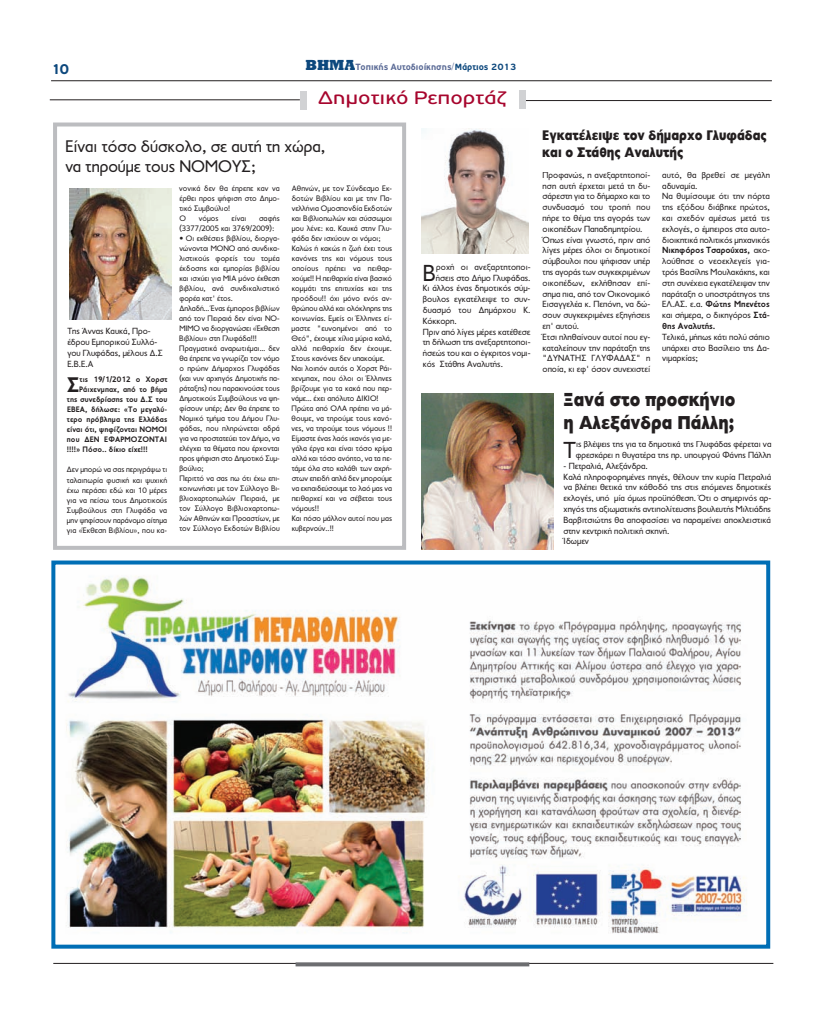
<style>
.page{position:relative;width:823px;height:1035px;background:#fff}
.page>*{position:absolute;margin:0;border:0;box-sizing:border-box;transform-origin:0 0}
.t1{font:23.4px "PF Transport";color:#231f20}
.t2{font:700 21.3px "PF Transport";color:#231f20}
.t3{font:800 19px/22.8px "CF Jeckyl";color:#231f20;scale:.8 1}
.t4{font:18px "PF Traffic";color:#a7052d;scale:1.2 1}
.t5{font:17px/20px "PF Transport";color:#231f20}
.t6{font:800 14px/16.8px "CF Jeckyl";color:#231f20;scale:.8 1}
.t7{font:700 14px "PF Traffic";color:#0d487d}
.t8{font:9px/10.8px "PF Transport";color:#231f20}
.t9{font:700 9px "PF Traffic";color:#5c6c97}
.t10{font:8px/10px "PF Transport";color:#231f20}
.t11{font:700 8px "PF Transport";letter-spacing:.01em;color:#231f20}
.s1{font-family:"UB Rockwell";font-weight:900;font-size:15px;color:#0d487d}
.s2{font-family:"Gr Times";font-size:10px}
.s3{color:#0d487d}
.s4{font-weight:700}
</style>
<div class="page">
<hr style="left:51px;top:80px;width:720px;height:1px;background:#231f20">
<hr style="left:53px;top:963px;width:720px;height:1px;background:#231f20">
<svg style="left:295px;top:962px;width:234px;height:4px"></svg>
<hr style="left:50px;top:100px;width:250px;height:1px;background:#231f20">
<hr style="left:525px;top:100px;width:246px;height:1px;background:#231f20">
<div style="left:300px;top:91px;width:6px;height:18px;background:#d1d2d4"></div>
<div style="left:519px;top:91px;width:6px;height:18px;background:#d1d2d4"></div>
<img style="left:66px;top:576px;width:681px;height:358px">
<div style="left:51px;top:560px;width:718px;height:388px;border:4px solid #006eb5"></div>
<div style="left:53px;top:122px;width:353px;height:428px;border:4px solid #bcbdc0"></div>
<img style="left:69px;top:189px;width:102px;height:130px">
<img style="left:421px;top:128px;width:107px;height:125px">
<img style="left:421px;top:393px;width:132px;height:156px">
<h3 class="t7" style="left:51px;top:61px;width:19px">10</h3>
<p class="t9" style="left:306px;top:61px;width:212px"><span class="s1">BHMA</span>Τοπικής Αυτοδιοίκησης<span class="s2">/</span><span class="s3">Μάρτιος 2013</span></p>
<h3 class="t4" style="left:317px;top:87px;width:158px">Δημοτικό Ρεπορτάζ</h3>
<h3 class="t5" style="left:65px;top:136px;width:261px">Είναι τόσο δύσκολο, σε αυτή τη χώρα, να τηρούμε τους ΝΟΜΟΥΣ;</h3>
<p class="t8" style="left:67px;top:326px;width:97px">Της Άννας Καυκά, Προ&shy;έδρου Εμπορικού Συλλό&shy;γου Γλυφάδας, μέλους Δ.Σ<br>Ε.Β.Ε.Α</p>
<h2 class="t2" style="left:67px;top:373px;width:14px">Σ</h2>
<p class="t11" style="left:79px;top:375px;width:89px">τις 19/1/2012 ο Χορστ</p>
<p class="t11" style="left:79px;top:385px;width:89px">Ράιχενμπαχ, από το βήμα</p>
<p class="t11" style="left:67px;top:395px;width:102px">της συνεδρίασης του Δ.Σ του</p>
<p class="t11" style="left:67px;top:405px;width:102px">ΕΒΕΑ, δήλωσε: «Το μεγαλύ-</p>
<p class="t11" style="left:67px;top:415px;width:102px">τερο πρόβλημα της Ελλάδας</p>
<p class="t11" style="left:67px;top:425px;width:102px">είναι ότι, ψηφίζονται ΝΟΜΟΙ</p>
<p class="t11" style="left:67px;top:435px;width:102px">που ΔΕΝ ΕΦΑΡΜΟΖΟΝΤΑΙ</p>
<p class="t11" style="left:67px;top:445px;width:82px">!!!!» Πόσο.. δίκιο είχε!!!</p>
<p class="t10" style="left:67px;top:465px;width:102px;text-align:justify">Δεν μπορώ να σας περιγράψω τι ταλαιπωρία φυσική και ψυχική έχω περάσει εδώ και 10 μέρες για να πείσω τους Δημοτικούς Συμβούλους στη Γλυφάδα να μην ψηφίσουν παράνομο αίτημα για «Έκθεση Βιβλίου», που κα-</p>
<p class="t10" style="left:179px;top:184px;width:102px">νονικά δεν θα έπρεπε καν να έρθει προς ψήφιση στο Δημο&shy;τικό Συμβούλιο!<br>Ο</p>
<p class="t10" style="left:179px;top:214px;width:102px;text-indent:80px">σαφής (3377/2005 και 3769/2009):</p>
<p class="t10" style="left:179px;top:234px;width:102px">• Οι εκθέσεις βιβλίου, διοργα&shy;νώνονται ΜΟΝΟ από συνδικα&shy;λιστικούς φορείς του τομέα έκδοσης και εμπορίας βιβλίου και ισχύει για ΜΙΑ μόνο έκθεση βιβλίου, ανά συνδικαλιστικό φορέα κατ' έτος.<br>Δηλαδή… Ένας έμπορος βιβλίων από τον Πειραιά δεν είναι ΝΟ-<br>ΜΙΜΟ να διοργανώσει «Έκθεση<br>Βιβλίου» στη Γλυφάδα!!!<br>Πραγματικά αναρωτιέμαι… δεν θα έπρεπε να γνωρίζει τον νόμο ο πρώην Δήμαρχος Γλυφάδας (και νυν αρχηγός Δημοτικής πα&shy;ράταξης) που παρακινούσε τους<br>Δημοτικούς Συμβούλους να ψη&shy;φίσουν υπέρ; Δεν θα έπρεπε το<br>Νομικό τμήμα του Δήμου Γλυ&shy;φάδας, που πληρώνεται αδρά για να προστατεύει τον Δήμο, να ελέγχει τα θέματα που έρχονται προς ψήφιση στο Δημοτικό Συμ&shy;βούλιο;<br>Περιττό να σας πω ότι έχω επι&shy;κοινωνήσει με τον Σύλλογο Βι&shy;βλιοχαρτοπωλών Πειραιά, με τον Σύλλογο Βιβλιοχαρτοπω&shy;λών Αθηνών και Προαστίων, με τον Σύλλογο Εκδοτών Βιβλίου</p>
<p class="t10" style="left:199px;top:214px;width:21px">νόμος</p>
<p class="t10" style="left:231px;top:214px;width:16px">είναι</p>
<p class="t10" style="left:291px;top:184px;width:102px">Αθηνών, με τον Σύνδεσμο Εκ&shy;δοτών Βιβλίου και με την Πα&shy;νελλήνια Ομοσπονδία Εκδοτών και Βιβλιοπωλών και σύσσωμοι μου λένε: κα. Καυκά στην Γλυ&shy;φάδα δεν ισχύουν οι νόμοι;<br>Καλώς ή κακώς η ζωή έχει τους κανόνες της και νόμους τους οποίους πρέπει να πειθαρ&shy;χούμε!! Η πειθαρχία είναι βασικό κομμάτι της επιτυχίας και της προόδου!! όχι μόνο ενός αν&shy;θρώπου αλλά και ολόκληρης της κοινωνίας. Εμείς οι Έλληνες εί&shy;μαστε "ευνοημένοι από το<br>Θεό", έχουμε χίλια μύρια καλά, αλλά πειθαρχία δεν έχουμε.<br>Στους κανόνες δεν υπακούμε.<br>Ναι λοιπόν αυτός ο Χορστ Ράι&shy;χενμπαχ, που όλοι οι Έλληνες βρίζουμε για τα κακά που περ&shy;νάμε… έχει απόλυτο ΔΙΚΙΟ!<br>Πρώτα από ΟΛΑ πρέπει να μά&shy;θουμε, να τηρούμε τους κανό&shy;νες, να τηρούμε τους νόμους !!<br>Είμαστε ένας λαός ικανός για με&shy;γάλα έργα και είναι τόσο κρίμα αλλά και τόσο ανόητο, να τα πε&shy;τάμε όλα στο καλάθι των αχρή&shy;στων επειδή απλά δεν μπορούμε να εκπαιδεύσουμε το λαό μας να πειθαρχεί και να σέβεται τους νόμους!!<br>Και πόσο μάλλον αυτοί που μας κυβερνούν..!!</p>
<h1 class="t1" style="left:422px;top:259px;width:14px">Β</h1>
<p class="t8" style="left:436px;top:261px;width:96px">ροχή οι ανεξαρτητοποι-</p>
<p class="t8" style="left:435px;top:272px;width:96px">ήσεις στο Δήμο Γλυφάδας.</p>
<p class="t8" style="left:422px;top:283px;width:109px">Κι άλλος ένας δημοτικός σύμ-</p>
<p class="t8" style="left:422px;top:294px;width:109px">βουλος εγκατέλειψε το συν-</p>
<p class="t8" style="left:422px;top:305px;width:109px">δυασμό του Δημάρχου Κ.</p>
<p class="t8" style="left:422px;top:315px;width:35px">Κόκκορη.</p>
<p class="t8" style="left:422px;top:326px;width:109px">Πριν από λίγες μέρες κατέθεσε</p>
<p class="t8" style="left:422px;top:337px;width:109px">τη δήλωση της ανεξαρτητοποι-</p>
<p class="t8" style="left:422px;top:348px;width:109px">ήσεώς του και ο έγκριτος νομι-</p>
<p class="t8" style="left:422px;top:359px;width:82px">κός Στάθης Αναλυτής.</p>
<h3 class="t6" style="left:542px;top:127px;width:282px">Εγκατέλειψε τον δήμαρχο Γλυφάδας και ο Στάθης Αναλυτής</h3>
<p class="t8" style="left:542px;top:169px;width:109px">Προφανώς, η ανεξαρτητοποί&shy;ηση αυτή έρχεται μετά τη δυ&shy;σάρεστη για το δήμαρχο και το συνδυασμό του τροπή που πήρε το θέμα της αγοράς των οικοπέδων Παπαδημητρίου.<br>Όπως είναι γνωστό, πριν από λίγες μέρες όλοι οι δημοτικοί σύμβουλοι που ψήφισαν υπέρ της αγοράς των συγκεκριμένων οικοπέδων, εκλήθησαν επί&shy;σημα πια, από τον Οικονομικό<br>Εισαγγελέα κ. Πεπόνη, να δώ&shy;σουν συγκεκριμένες εξηγήσεις επ' αυτού.<br>Έτσι πληθαίνουν αυτοί που εγ&shy;καταλείπουν την παράταξη της "ΔΥΝΑΤΗΣ ΓΛΥΦΑΔΑΣ" η οποία, κι εφ' όσον συνεχιστεί</p>
<p class="t8" style="left:661px;top:169px;width:109px">αυτό, θα βρεθεί σε μεγάλη αδυναμία.<br>Να θυμίσουμε ότι την πόρτα της εξόδου διάβηκε πρώτος, και σχεδόν αμέσως μετά τις εκλογές, ο έμπειρος στα αυτο&shy;διοικητικά πολιτικός μηχανικός<br><span class="s4">Νικηφόρος Τσαρούχας,</span> ακο&shy;λούθησε ο νεοεκλεγείς για&shy;τρός Βασίλης Μουλακάκης, και στη συνέχεια εγκατέλειψαν την παράταξη ο υποστράτηγος της<br>ΕΛ.ΑΣ. ε.α. <span class="s4">Φώτης Μπενέτος </span>και σήμερα, ο δικηγόρος <span class="s4">Στά&shy;θης Αναλυτής.</span></p>
<p class="t8" style="left:661px;top:331px;width:109px;text-align:justify">Τελικά, μήπως κάτι πολύ σάπιο υπάρχει στο Βασίλειο της Δα&shy;νιμαρκίας;</p>
<h3 class="t3" style="left:563px;top:388px;width:216px">Ξανά στο προσκήνιο η Αλεξάνδρα Πάλλη;</h3>
<h1 class="t1" style="left:563px;top:437px;width:14px">Τ</h1>
<p class="t8" style="left:575px;top:439px;width:197px">ις βλέψεις της για τα δημοτικά της Γλυφάδας φέρεται να φρεσκάρει η θυγατέρα της πρ. υπουργού Φάνης Πάλλη</p>
<p class="t8" style="left:563px;top:460px;width:209px">- Πετραλιά, Αλεξάνδρα.<br>Καλά πληροφορημένες πηγές, θέλουν την κυρία Πετραλιά να βλέπει θετικά την κάθοδό της στις επόμενες δημοτικές εκλογές, υπό μία όμως προϋπόθεση. Ότι ο σημερινός αρ&shy;χηγός της αξιωματικής αντιπολίτευσης βουλευτής Μιλτιάδης Βαρβιτσιώτης θα αποφασίσει να παραμείνει αποκλειστικά στην κεντρική πολιτική σκηνή.<br>Ίδωμεν</p>
</div>
